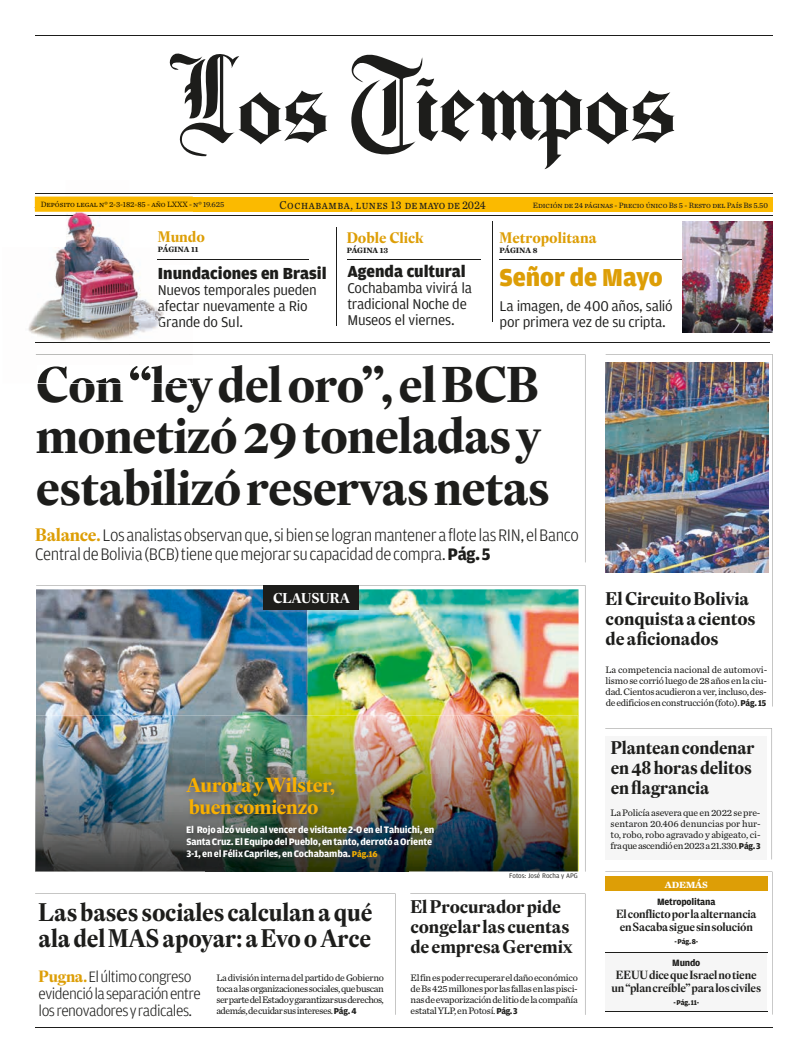
<style>
.page{position:relative;width:808px;height:1063px;background:#fff}
.page>*{position:absolute;margin:0;border:0;box-sizing:border-box;transform-origin:0 0}
.t1{font:700 49.2px/51.2px "Eudald Headline";letter-spacing:-.02em;color:#1d1d1b}
.t2{font:900 26px "Amplitude";letter-spacing:-.005em;color:#dd9e06}
.t3{font:700 25px/26px "Eudald Headline";letter-spacing:-.01em;color:#1d1d1b;scale:.95 1}
.t4{font:700 20px/21.5px "Eudald Headline";letter-spacing:-.02em;color:#f9b000}
.t5{font:700 18px/20px "Eudald Headline";letter-spacing:-.01em;color:#1d1d1b}
.t6{font:700 18px/20px "Eudald Headline";letter-spacing:-.01em;color:#1d1d1b;scale:.96 1}
.t7{font:300 17.7px/18.7px "Amplitude";letter-spacing:-.025em;color:#1d1d1b;scale:.96 1}
.t8{font:900 17px "Amplitude";color:#1d1d1b}
.t9{font:300 16px/17px "Amplitude";letter-spacing:-.035em;color:#1d1d1b}
.t10{font:15px/16px "Amplitude";letter-spacing:-.02em;color:#1d1d1b}
.t11{font:700 15px "Eudald Headline";letter-spacing:-.005em;color:#dd9e06}
.t12{font:700 15px "Eudald Headline";letter-spacing:-.005em;color:#dea009}
.t13{font:700 14px "Eudald Headline";letter-spacing:-.01em;color:#fff}
.t14{font:12px "Chronicle Text G2";letter-spacing:.04em;color:#1d1d1b;scale:.9 1}
.t15{font:600 11.7px/13px "Eudald Headline";letter-spacing:-.02em;color:#1d1d1b;text-align:center}
.t16{font:700 10px/12px "Amplitude";letter-spacing:-.02em;color:#fff}
.t17{font:9.8px/11px "Chronicle Text G2";letter-spacing:-.03em;color:#1d1d1b;text-align:justify}
.t18{font:700 9.7px "Amplitude";letter-spacing:-.02em;color:#1d1d1b}
.t19{font:700 9.4px "Chronicle Text G1";letter-spacing:-.025em;color:#fff;scale:1.06 1}
.t20{font:8px "Chronicle Text G2";letter-spacing:-.01em;color:#1d1d1b}
.t21{font:8px "Chronicle Text G2";letter-spacing:.035em;color:#1d1600}
.t22{font:700 8px "Chronicle Text G1";letter-spacing:-.005em;color:#1d1d1b}
.t23{font:700 7.4px "Amplitude";letter-spacing:-.02em;color:#1d1d1b}
.t24{font:7px "Amplitude";color:#1d1d1b}
.s1{color:#1d1d1b}
.s2{color:#dd9e06}
.s3{color:#c4c6ca}
.s4{font-family:"Eudald Headline";font-weight:700;color:#dd9e06}
.s5{font-weight:700}
.s6{font-size:9px;color:#f9b000}
.s7{font-family:"Amplitude";font-weight:700;font-size:9px}
</style>
<div class="page">
<svg style="left:38px;top:354px;width:547px;height:30px"></svg>
<svg style="left:410px;top:893px;width:175px;height:1px"></svg>
<svg style="left:35px;top:893px;width:360px;height:1px"></svg>
<hr style="left:36px;top:1028px;width:737px;height:1px;background:#1d1d1b">
<hr style="left:337px;top:227px;width:1px;height:99px;background:#1d1d1b">
<hr style="left:500px;top:260px;width:194px;height:1px;background:#1d1d1b">
<hr style="left:36px;top:343px;width:733px;height:1px;background:#1d1d1b">
<svg style="left:605px;top:876px;width:163px;height:136px"></svg>
<hr style="left:605px;top:952px;width:162px;height:1px;background:#1d1d1b">
<hr style="left:605px;top:1011px;width:162px;height:1px;background:#1d1d1b">
<hr style="left:347px;top:260px;width:133px;height:1px;background:#1d1d1b">
<svg style="left:606px;top:354px;width:167px;height:353px"></svg>
<svg style="left:605px;top:728px;width:167px;height:131px"></svg>
<div style="left:605px;top:736px;width:162px;height:123px;background:#f6f6f6"></div>
<img style="left:36px;top:585px;width:549px;height:287px">
<div style="left:263px;top:585px;width:95px;height:25px;background:#1d1d1b"></div>
<img style="left:183px;top:774px;width:258px;height:92px">
<hr style="left:158px;top:259px;width:151px;height:1px;background:#1d1d1b">
<hr style="left:493px;top:221px;width:1px;height:100px;background:#1d1d1b">
<hr style="left:35px;top:193px;width:737px;height:1px;background:#1d1d1b">
<hr style="left:35px;top:215px;width:737px;height:1px;background:#1d1d1b">
<hr style="left:36px;top:35px;width:737px;height:1px;background:#1d1d1b">
<svg style="left:169px;top:53px;width:158px;height:103px"></svg>
<svg style="left:351px;top:54px;width:324px;height:115px"></svg>
<div style="left:35px;top:197px;width:737px;height:15px;background:#fbba00"></div>
<img style="left:605px;top:363px;width:164px;height:209px">
<img style="left:34px;top:196px;width:159px;height:119px">
<img style="left:28px;top:315px;width:38px;height:68px">
<img style="left:66px;top:315px;width:127px;height:50px">
<img style="left:36px;top:354px;width:157px;height:1px">
<img style="left:38px;top:365px;width:155px;height:18px">
<img style="left:36px;top:343px;width:157px;height:1px">
<img style="left:158px;top:259px;width:35px;height:1px">
<img style="left:159px;top:266px;width:34px;height:13px">
<img style="left:159px;top:284px;width:34px;height:13px">
<img style="left:159px;top:300px;width:34px;height:11px">
<img style="left:159px;top:316px;width:34px;height:11px">
<img style="left:158px;top:231px;width:35px;height:11px">
<img style="left:158px;top:244px;width:35px;height:8px">
<img style="left:35px;top:215px;width:158px;height:1px">
<img style="left:35px;top:197px;width:158px;height:15px">
<img style="left:41px;top:201px;width:152px;height:6px">
<img style="left:682px;top:221px;width:91px;height:111px">
<p class="t21" style="left:41px;top:199px;width:185px">Depósito legal nº 2-3-182-85 - año LXXX - <span class="s1">nº 19.625</span></p>
<p class="t14" style="left:279px;top:196px;width:231px">Cochabamba, lunes 13 de mayo de 2024</p>
<p class="t20" style="left:533px;top:199px;width:236px">Edición de 24 páginas - Precio único Bs 5 - Resto del País Bs 5.50</p>
<h3 class="t12" style="left:158px;top:226px;width:49px">Mund<span class="s2">o</span></h3>
<p class="t22" style="left:158px;top:243px;width:42px">PÁGINA 11</p>
<h3 class="t8" style="left:158px;top:264px;width:170px">Inundaciones en Brasil</h3>
<h3 class="t10" style="left:158px;top:282px;width:161px">Nuevos temporales pueden afectar nuevamente a Rio<br><span class="s3">G</span>rande do Sul.</h3>
<h3 class="t11" style="left:347px;top:227px;width:79px">Doble Click</h3>
<p class="t22" style="left:347px;top:244px;width:43px">PÁGINA 13</p>
<h3 class="t8" style="left:347px;top:262px;width:120px">Agenda cultural</h3>
<h3 class="t10" style="left:347px;top:280px;width:126px">Cochabamba vivirá la tradicional Noche de<br>Museos el viernes.</h3>
<h3 class="t11" style="left:500px;top:227px;width:99px">Metropolitana</h3>
<p class="t22" style="left:500px;top:244px;width:39px">PÁGINA 8</p>
<h2 class="t2" style="left:500px;top:263px;width:165px">Señor de Mayo</h2>
<h3 class="t10" style="left:500px;top:298px;width:175px">La imagen, de 400 años, salió por primera vez de su cripta.</h3>
<h1 class="t1" style="left:36px;top:359px;width:516px">Con “ley del oro”,el BCB monetizó 29 toneladas y estabilizó reservas netas</h1>
<h3 class="t7" style="left:35px;top:526px;width:568px"><span class="s4">Balance.</span> Los analistas observan que, si bien se logran mantener a flote las RIN, el Banco<br>Central de Bolivia (BCB) tiene que mejorar su capacidad de compra.<span class="s5">Pág. 5</span></h3>
<h3 class="t13" style="left:273px;top:588px;width:78px">CLAUSURA</h3>
<h3 class="t4" style="left:186px;top:774px;width:150px">Aurora y Wilster, buen comienzo</h3>
<p class="t16" style="left:186px;top:824px;width:250px">El Rojo alzó vuelo al vencer de visitante 2-0 en el Tahuichi, en<br>Santa Cruz. El Equipo del Pueblo, en tanto, derrotó a Oriente<br>3-1, en el Félix Capriles, en Cochabamba. <span class="s6">Pág.16</span></p>
<p class="t24" style="left:509px;top:872px;width:70px">Fotos: José Rocha y APG</p>
<h3 class="t3" style="left:39px;top:898px;width:353px">Las bases sociales calculan a qué ala del MAS apoyar: a Evoo Arce</h3>
<p class="t17" style="left:216px;top:971px;width:169px">La división interna del partido de Gobierno toca a las organizaciones sociales, que buscan ser parte del Estado y garantizar sus derechos, además, de cuidar sus intereses. <span class="s7">Pág. 4</span></p>
<h3 class="t9" style="left:39px;top:968px;width:164px"><span class="s4">Pugna.</span>El último congreso evidenció la separación entre los renovadores y radicales.</h3>
<h3 class="t5" style="left:410px;top:896px;width:164px">El Procurador pide congelar las cuentas de empresa Geremix</h3>
<p class="t17" style="left:411px;top:971px;width:169px">El fin es poder recuperar el daño económico de Bs 425 millones por las fallas en las pisci&shy;nas de evaporización de litio de la compañía estatal YLP, en Potosí. <span class="s7">Pág.3</span></p>
<h3 class="t5" style="left:606px;top:588px;width:152px">El Circuito Bolivia conquista a cientos de aficionados</h3>
<p class="t17" style="left:606px;top:663px;width:163px">La competencia nacional de automovi&shy;lismo se corrió luego de 28 años en la ciu&shy;dad. Cientos acudieron a ver,incluso, des&shy;de edificios en construcción (foto). <span class="s7">Pág. 15</span></p>
<h3 class="t6" style="left:611px;top:738px;width:151px">Plantean condenar en 48 horas delitos en flagrancia</h3>
<p class="t17" style="left:610px;top:806px;width:152px">La Policía asevera que en 2022 se pre&shy;sentaron 20.406 denuncias por hur&shy;to, robo, robo agravado y abigeato, ci&shy;fra que ascendió en 2023 a 21.330. <span class="s7">Pág.3</span></p>
<p class="t19" style="left:665px;top:877px;width:42px">ADEMÁS</p>
<p class="t18" style="left:657px;top:896px;width:60px">Metropolitana</p>
<p class="t15" style="left:616px;top:907px;width:142px">El conflicto por la alternancia en Sacaba sigue sin solución</p>
<p class="t23" style="left:674px;top:937px;width:25px">- Pág. 8-</p>
<p class="t18" style="left:672px;top:957px;width:30px">Mundo</p>
<p class="t15" style="left:611px;top:968px;width:151px">EEUU dice que Israel no tiene un “plan creíble” para los civiles</p>
<p class="t23" style="left:673px;top:998px;width:27px">- Pág. 11-</p>
</div>
